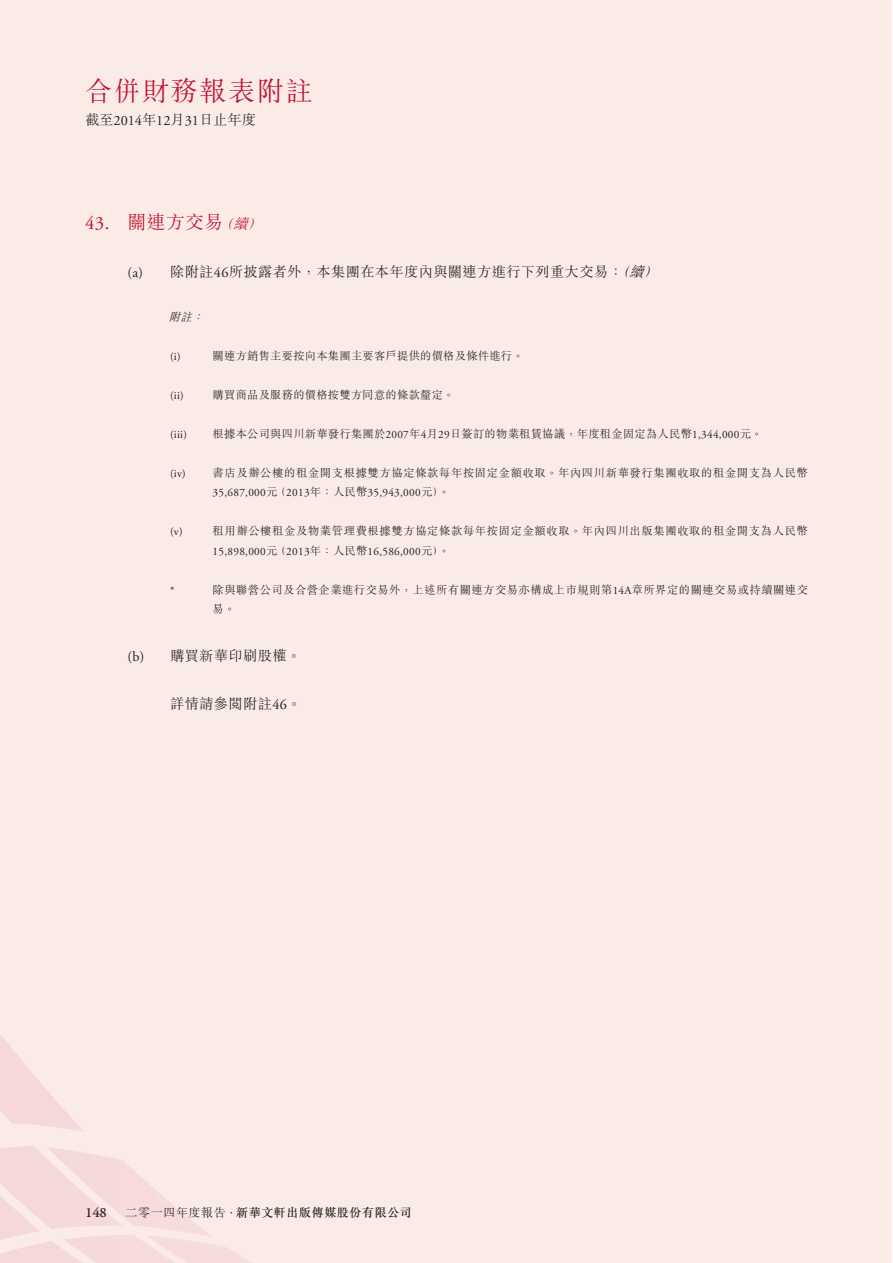
<style>
.page{position:relative;width:893px;height:1263px;background:#fff}
.page>*{position:absolute;margin:0;border:0;box-sizing:border-box;transform-origin:0 0}
.t1{font:300 27px "M Sung HK";letter-spacing:.06em;color:#c3102f}
.t2{font:300 18.75px "M Sung HK";letter-spacing:.025em;color:#c3102f}
.t3{font:300 14.25px "M Sung HK";letter-spacing:.025em;color:#231f20}
.t4{font:500 12px "M Sung HK";letter-spacing:.05em;color:#231f20}
.t5{font:300 11.25px/19.5px "M Sung HK";letter-spacing:.045em;color:#231f20}
.t6{font:300 11.25px "M Sung HK";letter-spacing:.025em;color:#231f20}
.t7{font:11.25px "Adobe Garamond Pro";letter-spacing:.025em;color:#231f20}
.t8{font:italic 300 11.25px "M Sung HK";color:#231f20}
.s1{font-family:"Adobe Garamond Pro";font-weight:400}
.s2{font-style:italic;font-size:14.25px}
.s3{font-style:italic}
.s4{font-family:"M Sung HK";font-weight:300}
.s5{font-family:"Garamond Premr Pro Capt";font-weight:400;font-size:15px}
.s6{font-weight:300}
.s7{font-family:"Frutiger LT Std";font-weight:300;font-stretch:condensed;font-size:13.5px}
</style>
<div class="page">
<div style="left:0;top:0;width:891px;height:1263px;background:#faebe7"></div>
<svg style="left:0;top:1146px;width:252px;height:117px"></svg>
<svg style="left:0;top:1036px;width:84px;height:96px"></svg>
<h1 class="t1" style="left:85px;top:72px;width:229px">合併財務報表附註</h1>
<p class="t3" style="left:85px;top:110px;width:172px">截至<span class="s1">2014</span>年<span class="s1">12</span>月<span class="s1">31</span>日止年度</p>
<h2 class="t2" style="left:85px;top:209px;width:184px"><span class="s1">43.</span> 關連方交易<span class="s2">（續）</span></h2>
<p class="t3" style="left:128px;top:262px;width:537px"><span class="s1">(a)</span> 除附註<span class="s1">46</span>所披露者外，本集團在本年度內與關連方進行下列重大交易：<span class="s3">（續）</span></p>
<p class="t8" style="left:169px;top:309px;width:40px">附註：</p>
<p class="t7" style="left:170px;top:350px;width:12px">(i)</p>
<p class="t6" style="left:213px;top:348px;width:313px">關連方銷售主要按向本集團主要客戶提供的價格及條件進行。</p>
<p class="t7" style="left:170px;top:389px;width:15px">(ii)</p>
<p class="t6" style="left:213px;top:387px;width:243px">購買商品及服務的價格按雙方同意的條款釐定。</p>
<p class="t7" style="left:170px;top:428px;width:18px">(iii)</p>
<p class="t6" style="left:213px;top:426px;width:551px">根據本公司與四川新華發行集團於<span class="s1">2007</span>年<span class="s1">4</span>月<span class="s1">29</span>日簽訂的物業租賃協議，年度租金固定為人民幣<span class="s1">1,344,000</span>元。</p>
<p class="t7" style="left:170px;top:467px;width:17px">(iv)</p>
<p class="t5" style="left:213px;top:462px;width:597px">書店及辦公樓的租金開支根據雙方協定條款每年按固定金額收取。年內四川新華發行集團收取的租金開支為人民幣</p>
<p class="t7" style="left:213px;top:486px;width:239px">35,687,000<span class="s4">元（</span>2013<span class="s4">年：人民幣</span>35,943,000<span class="s4">元）。</span></p>
<p class="t7" style="left:170px;top:525px;width:14px">(v)</p>
<p class="t5" style="left:213px;top:521px;width:597px">租用辦公樓租金及物業管理費根據雙方協定條款每年按固定金額收取。年內四川出版集團收取的租金開支為人民幣</p>
<p class="t7" style="left:213px;top:545px;width:239px">15,898,000<span class="s4">元（</span>2013<span class="s4">年：人民幣</span>16,586,000<span class="s4">元）。</span></p>
<p class="t7" style="left:170px;top:584px;width:6px">*</p>
<p class="t5" style="left:213px;top:579px;width:597px">除與聯營公司及合營企業進行交易外，上述所有關連方交易亦構成上市規則第<span class="s1">14A</span>章所界定的關連交易或持續關連交易。</p>
<p class="t3" style="left:128px;top:646px;width:175px"><span class="s1">(b)</span> 購買新華印刷股權。</p>
<p class="t3" style="left:170px;top:694px;width:133px">詳情請參閱附註<span class="s1">46</span>。</p>
<p class="t4" style="left:85px;top:1204px;width:328px"><span class="s5">148</span> <span class="s6">二零一四年度報告</span> <span class="s7">·</span> 新華文軒出版傳媒股份有限公司</p>
</div>
